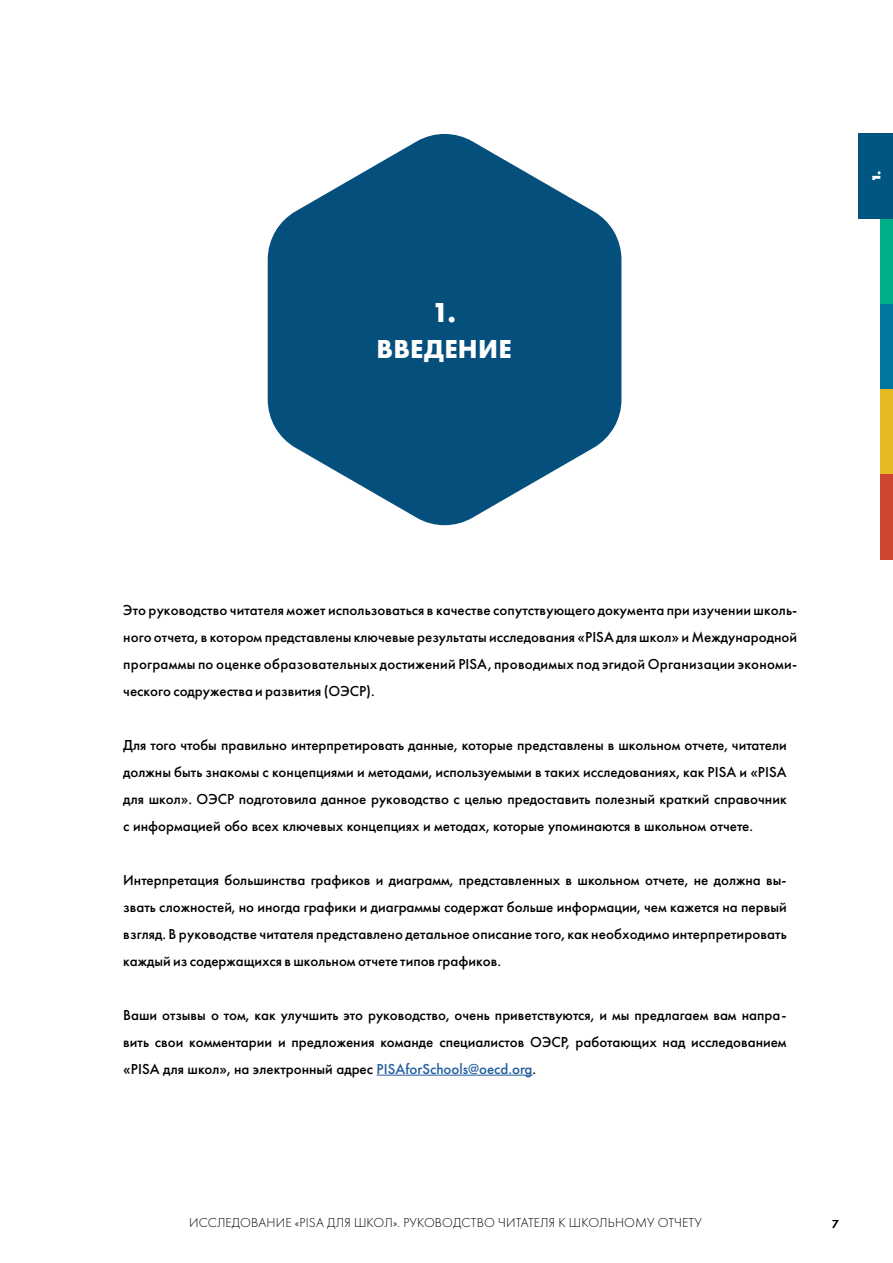
<style>
.page{position:relative;width:893px;height:1263px;background:#fff}
.page>*{position:absolute;margin:0;border:0;box-sizing:border-box;transform-origin:0 0}
.t1{font:700 28.5px "Futura PT";color:#fff}
.t2{font:700 27px "Futura PT";letter-spacing:.01em;color:#fff}
.t3{font:500 15px/27px "Futura PT";color:#000;text-align:justify}
.t4{font:300 13.5px "Futura PT";letter-spacing:.01em;color:#000}
.t5{font:800 12px "Futura PT";color:#fff}
.t6{font:500 12px "Futura PT";color:#000}
.s1{color:#215e9e}
</style>
<div class="page">
<div style="left:880px;top:219px;width:13px;height:85px;background:#00ae88"></div>
<div style="left:880px;top:304px;width:13px;height:85px;background:#0076a0"></div>
<div style="left:880px;top:389px;width:13px;height:85px;background:#e5b921"></div>
<div style="left:880px;top:474px;width:13px;height:85px;background:#d04432"></div>
<div style="left:859px;top:134px;width:34px;height:85px;background:#005581"></div>
<svg style="left:268px;top:134px;width:353px;height:391px;fill:#054f7d"></svg>
<hr style="left:377px;top:1075px;width:156px;height:1px;background:#215e9e">
<h1 class="t1" style="left:432px;top:294px;width:25px">1.</h1>
<h2 class="t2" style="left:376px;top:332px;width:137px">ВВЕДЕНИЕ</h2>
<p class="t5" style="left:869px;top:182px;width:13px;rotate:-90deg">1.</p>
<p class="t3" style="left:123px;top:596px;width:675px">Это руководство читателя может использоваться в качестве сопутствующего документа при изучении школь&shy;ного отчета, в котором представлены ключевые результаты исследования «PISA для школ» и Международной программы по оценке образовательных достижений PISA, проводимых под эгидой Организации экономи&shy;ческого содружества и развития (ОЭСР).</p>
<p class="t3" style="left:123px;top:731px;width:665px">Для того чтобы правильно интерпретировать данные, которые представлены в школьном отчете, читатели должны быть знакомы с концепциями и методами, используемыми в таких исследованиях, как PISA и «PISA для школ». ОЭСР подготовила данное руководство с целью предоставить полезный краткий справочник с информацией обо всех ключевых концепциях и методах, которые упоминаются в школьном отчете.</p>
<p class="t3" style="left:123px;top:866px;width:665px">Интерпретация большинства графиков и диаграмм, представленных в школьном отчете, не должна вы&shy;звать сложностей, но иногда графики и диаграммы содержат больше информации, чем кажется на первый взгляд. В руководстве читателя представлено детальное описание того, как необходимо интерпретировать каждый из содержащихся в школьном отчете типов графиков.</p>
<p class="t3" style="left:123px;top:1001px;width:665px">Ваши отзывы о том, как улучшить это руководство, очень приветствуются, и мы предлагаем вам напра&shy;вить свои комментарии и предложения команде специалистов ОЭСР, работающих над исследованием «PISA для школ», на электронный адрес <span class="s1">PISAforSchools@oecd.org</span>.</p>
<p class="t4" style="left:189px;top:1215px;width:514px">ИССЛЕДОВАНИЕ «PISA ДЛЯ ШКОЛ». РУКОВОДСТВО ЧИТАТЕЛЯ К ШКОЛЬНОМУ ОТЧЕТУ</p>
<p class="t6" style="left:832px;top:1217px;width:8px">7</p>
</div>
